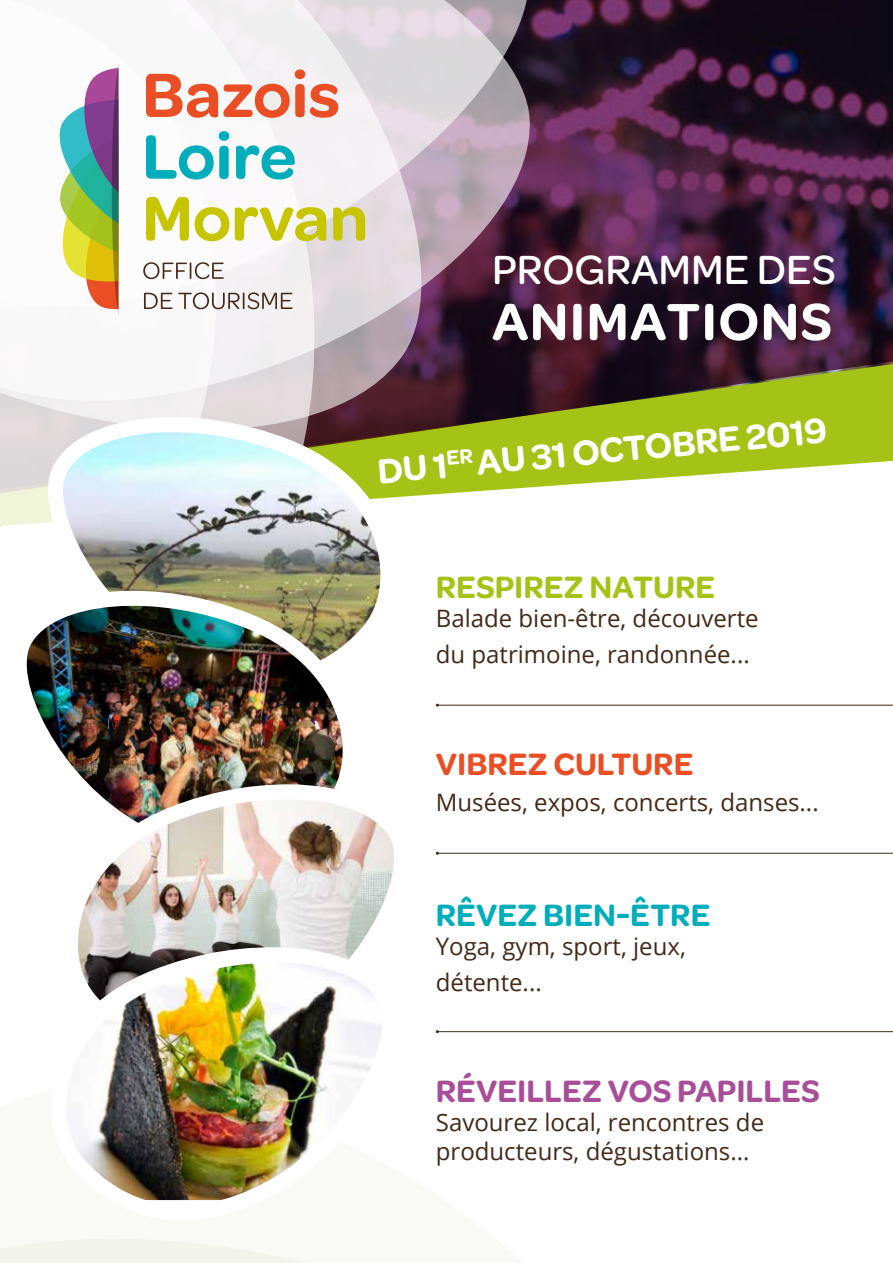
<style>
.page{position:relative;width:893px;height:1263px;background:#fff}
.page>*{position:absolute;margin:0;border:0;box-sizing:border-box;transform-origin:0 0}
.t1{font:600 55.5px "Omnes";letter-spacing:.025em;color:#fff}
.t2{font:500 43.5px "Omnes";color:#fff}
.t3{font:600 37.5px "Omnes";color:#fff}
.t4{font:600 33px "Omnes";color:#a84d97}
.t5{font:600 33px "Omnes";color:#a5c317}
.t6{font:600 33px "Omnes";color:#00adba}
.t7{font:600 33px "Omnes";color:#e94e24}
.t8{font:24px/36px "Open Sans";color:#432918}
</style>
<div class="page">
<svg style="left:410px;top:0;width:483px;height:497px;background:#594838"></svg>
<svg style="left:534px;top:0;width:17px;height:360px;background:#491e38"></svg>
<svg style="left:460px;top:0;width:74px;height:431px;background:#6b5862"></svg>
<svg style="left:353px;top:0;width:107px;height:455px;background:#bbabb1"></svg>
<svg style="left:229px;top:0;width:124px;height:401px;fill:#f1eff0"></svg>
<svg style="left:0;top:0;width:229px;height:526px"></svg>
<svg style="left:39px;top:401px;width:371px;height:207px"></svg>
<img style="left:26px;top:573px;width:348px;height:193px">
<img style="left:72px;top:766px;width:322px;height:163px">
<hr style="left:437px;top:705px;width:456px;height:1px;background:#432918">
<hr style="left:437px;top:853px;width:456px;height:1px;background:#432918">
<hr style="left:437px;top:1031px;width:456px;height:1px;background:#432918">
<svg style="left:0;top:1238px;width:307px;height:25px;fill:#f3f4ec"></svg>
<img style="left:71px;top:930px;width:311px;height:271px">
<svg style="left:60px;top:64px;width:59px;height:251px"></svg>
<svg style="left:146px;top:69px;width:192px;height:49px"></svg>
<svg style="left:146px;top:131px;width:83px;height:49px"></svg>
<svg style="left:236px;top:145px;width:59px;height:35px"></svg>
<svg style="left:146px;top:197px;width:43px;height:44px"></svg>
<svg style="left:195px;top:207px;width:34px;height:34px"></svg>
<svg style="left:235px;top:207px;width:91px;height:34px"></svg>
<svg style="left:333px;top:207px;width:32px;height:34px"></svg>
<svg style="left:143px;top:262px;width:81px;height:17px"></svg>
<svg style="left:144px;top:293px;width:28px;height:16px"></svg>
<svg style="left:178px;top:292px;width:114px;height:17px"></svg>
<h2 class="t2" style="left:492px;top:239px;width:345px">PROGRAMME DES</h2>
<h1 class="t1" style="left:492px;top:282px;width:341px">ANIMATIONS</h1>
<h3 class="t3" style="left:375px;top:444px;width:453px;rotate:-5deg">DU 1<sup>ER</sup> AU 31 OCTOBRE 2019</h3>
<h3 class="t5" style="left:436px;top:564px;width:281px">RESPIREZ NATURE</h3>
<p class="t8" style="left:436px;top:600px;width:324px">Balade bien-être, découverte du patrimoine, randonnée...</p>
<h3 class="t7" style="left:436px;top:740px;width:259px">VIBREZ CULTURE</h3>
<p class="t8" style="left:436px;top:783px;width:384px">Musées, expos, concerts, danses...</p>
<h3 class="t6" style="left:436px;top:891px;width:276px">RÊVEZ BIEN-ÊTRE</h3>
<p class="t8" style="left:436px;top:927px;width:252px">Yoga, gym, sport, jeux, détente...</p>
<h3 class="t4" style="left:436px;top:1068px;width:385px">RÉVEILLEZ VOS PAPILLES</h3>
<p class="t8" style="left:436px;top:1107px;width:330px;line-height:28.8px">Savourez local, rencontres de producteurs, dégustations...</p>
</div>
